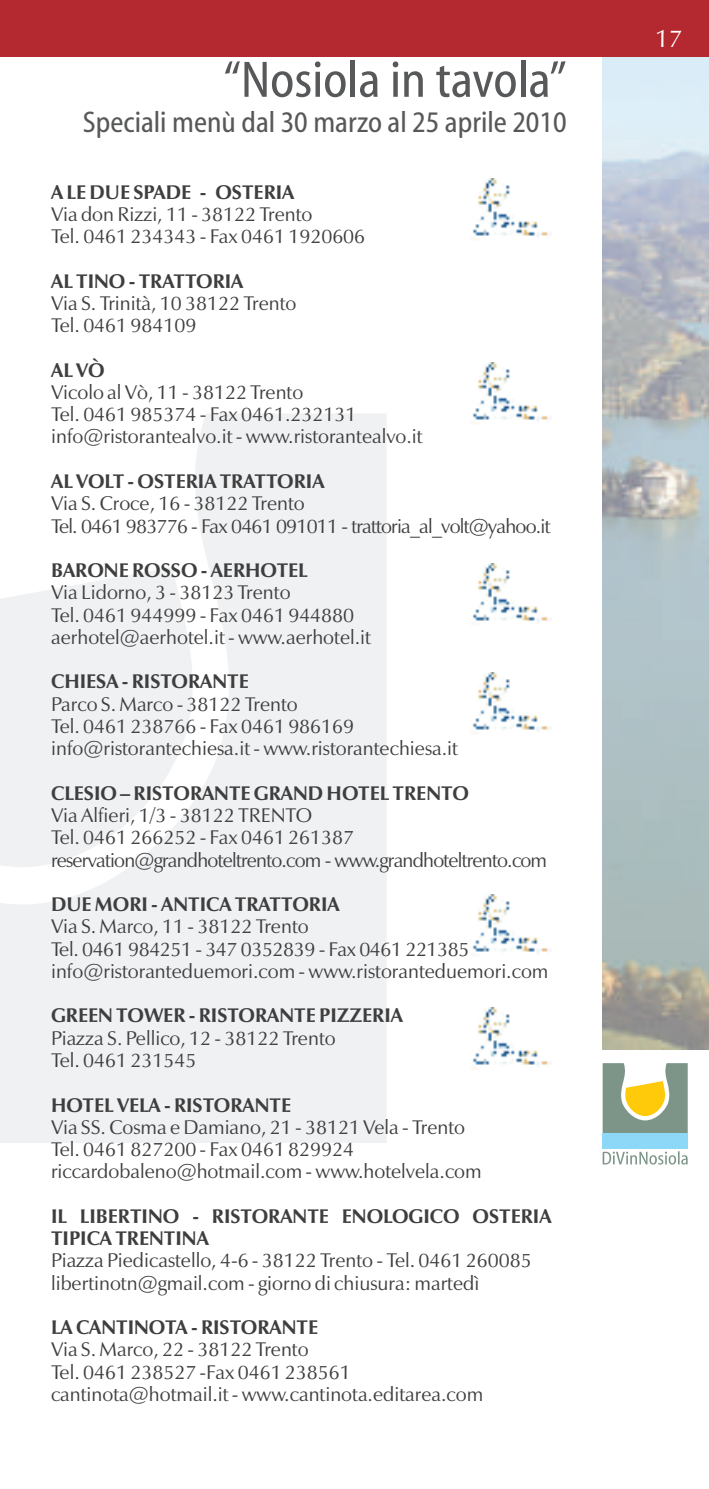
<style>
.page{position:relative;width:709px;height:1489px;background:#fff}
.page>*{position:absolute;margin:0;border:0;box-sizing:border-box;transform-origin:0 0}
.t1{font:condensed 51.75px "Myriad Web Pro";color:#57585a}
.t2{font:condensed 30px "Myriad Web Pro";color:#57585a}
.t3{font:25px "Zapf Humanist 601 BT";color:#fff}
.t4{font:20px/22.2px "Zapf Humanist 601 BT";color:#3e3e3f}
.t5{font:700 20px/22.2px "Zapf Humanist 601 BT";color:#3e3e3f}
.t6{font:20px/22.2px "Zapf Humanist 601 BT";letter-spacing:-.04em;color:#3e3e3f}
</style>
<div class="page">
<svg style="left:0;top:414px;width:387px;height:728px;fill:#f0f1f2"></svg>
<svg style="left:0;top:567px;width:204px;height:300px;fill:#f0f1f2"></svg>
<img style="left:472px;top:894px;width:76px;height:62px">
<svg style="left:602px;top:1063px;width:85px;height:101px"></svg>
<div style="left:0;top:0;width:709px;height:57px;background:#b4282f"></div>
<img style="left:472px;top:363px;width:76px;height:61px">
<img style="left:472px;top:179px;width:76px;height:61px">
<img style="left:472px;top:563px;width:76px;height:62px">
<img style="left:472px;top:673px;width:76px;height:61px">
<img style="left:472px;top:1007px;width:76px;height:62px">
<h1 class="t1" style="left:224px;top:55px;width:344px">“Nosiola in tavola”</h1>
<h2 class="t2" style="left:83px;top:108px;width:485px">Speciali menù dal 30 marzo al 25 aprile 2010</h2>
<p class="t5" style="left:51px;top:182px;width:245px">A LE DUE SPADE - OSTERIA</p>
<p class="t4" style="left:51px;top:204px;width:315px">Via don Rizzi, 11 - 38122 Trento<br>Tel. 0461 234343 - Fax 0461 1920606</p>
<p class="t5" style="left:51px;top:271px;width:194px">AL TINO - TRATTORIA</p>
<p class="t4" style="left:51px;top:293px;width:247px">Via S. Trinità, 10 38122 Trento<br>Tel. 0461 984109</p>
<p class="t5" style="left:51px;top:360px;width:55px">AL VÒ</p>
<p class="t4" style="left:51px;top:382px;width:373px">Vicolo al Vò, 11 - 38122 Trento<br>Tel. 0461 985374 - Fax 0461.232131 info@ristorantealvo.it - www.ristorantealvo.it</p>
<p class="t5" style="left:51px;top:471px;width:275px">AL VOLT - OSTERIA TRATTORIA</p>
<p class="t6" style="left:51px;top:494px;width:501px">Via S. Croce, 16 - 38122 Trento<br>Tel. 0461 983776 - Fax 0461 091011 - trattoria_al_volt@yahoo.it</p>
<p class="t5" style="left:51px;top:560px;width:258px">BARONE ROSSO - AERHOTEL</p>
<p class="t4" style="left:51px;top:583px;width:321px">Via Lidorno, 3 - 38123 Trento<br>Tel. 0461 944999 - Fax 0461 944880 aerhotel@aerhotel.it - www.aerhotel.it</p>
<p class="t5" style="left:51px;top:672px;width:199px">CHIESA - RISTORANTE</p>
<p class="t4" style="left:51px;top:694px;width:408px">Parco S. Marco - 38122 Trento<br>Tel. 0461 238766 - Fax 0461 986169 info@ristorantechiesa.it - www.ristorantechiesa.it</p>
<p class="t5" style="left:51px;top:783px;width:419px">CLESIO – RISTORANTE GRAND HOTEL TRENTO</p>
<p class="t6" style="left:51px;top:805px;width:497px">Via Alfieri, 1/3 - 38122 TRENTO<br>Tel. 0461 266252 - Fax 0461 261387 reservation@grandhoteltrento.com - www.grandhoteltrento.com</p>
<p class="t5" style="left:51px;top:894px;width:290px">DUE MORI - ANTICA TRATTORIA</p>
<p class="t4" style="left:51px;top:917px;width:499px">Via S. Marco, 11 - 38122 Trento<br>Tel. 0461 984251 - 347 0352839 - Fax 0461 221385 info@ristoranteduemori.com - www.ristoranteduemori.com</p>
<p class="t5" style="left:51px;top:1006px;width:353px">GREEN TOWER - RISTORANTE PIZZERIA</p>
<p class="t4" style="left:51px;top:1028px;width:286px">Piazza S. Pellico, 12 - 38122 Trento<br>Tel. 0461 231545</p>
<p class="t5" style="left:51px;top:1095px;width:241px">HOTEL VELA - RISTORANTE</p>
<p class="t4" style="left:51px;top:1117px;width:432px">Via SS. Cosma e Damiano, 21 - 38121 Vela - Trento<br>Tel. 0461 827200 - Fax 0461 829924 riccardobaleno@hotmail.com - www.hotelvela.com</p>
<p class="t5" style="left:51px;top:1206px;width:502px">IL LIBERTINO - RISTORANTE ENOLOGICO OSTERIA<br>TIPICA TRENTINA</p>
<p class="t4" style="left:51px;top:1250px;width:482px">Piazza Piedicastello, 4-6 - 38122 Trento - Tel. 0461 260085 libertinotn@gmail.com - giorno di chiusura: martedì</p>
<p class="t5" style="left:51px;top:1317px;width:268px">LA CANTINOTA - RISTORANTE</p>
<p class="t4" style="left:51px;top:1339px;width:434px">Via S. Marco, 22 - 38122 Trento<br>Tel. 0461 238527 -Fax 0461 238561 cantinota@hotmail.it - www.cantinota.editarea.com</p>
<p class="t3" style="left:655px;top:28px;width:29px">17</p>
</div>
